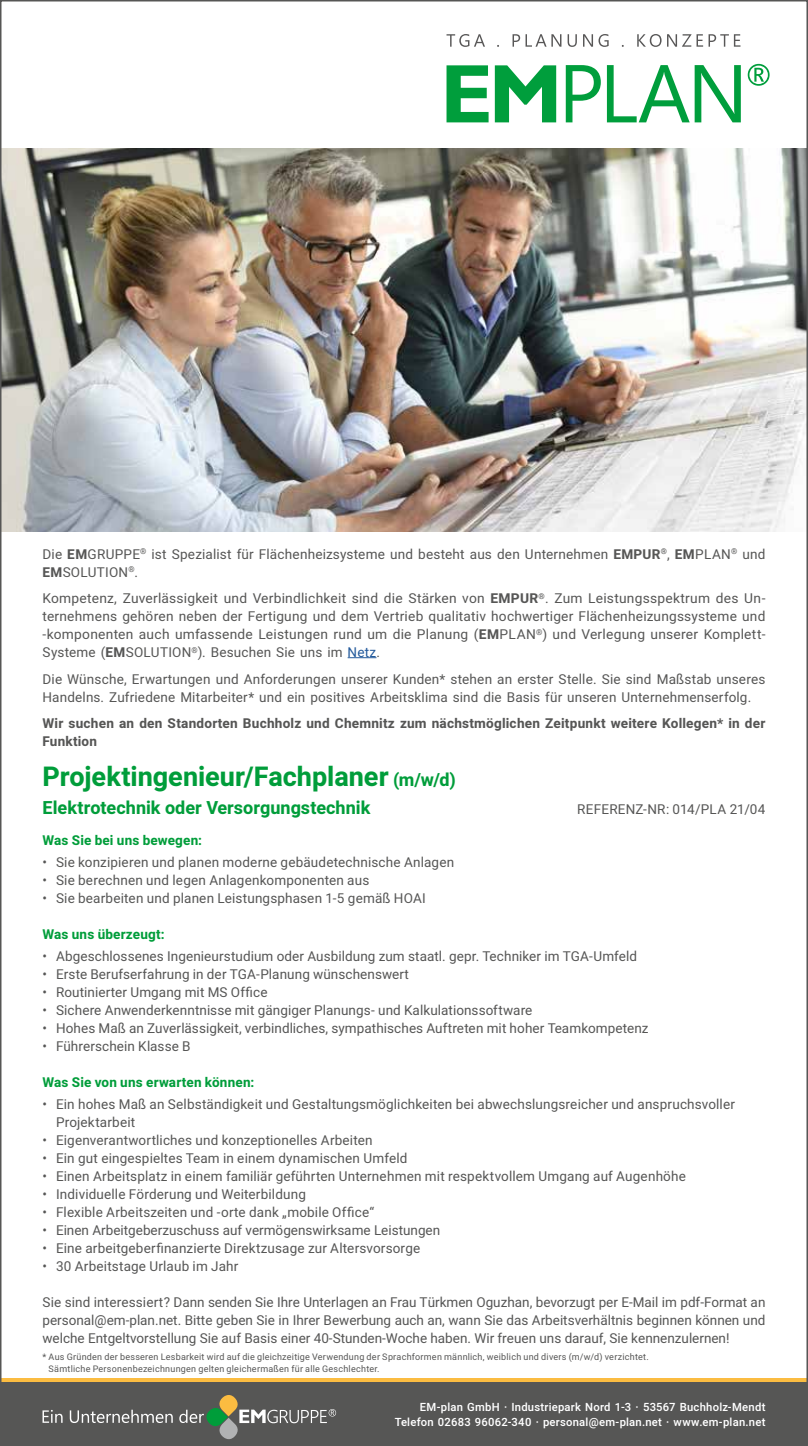
<style>
.page{position:relative;width:808px;height:1446px;background:#fff}
.page>*{position:absolute;margin:0;border:0;box-sizing:border-box;transform-origin:0 0}
.t1{font:700 27px "Heebo";color:#009d3a}
.t2{font:700 18px "Heebo";color:#009d3a}
.t3{font:13.5px/18px "Heebo";letter-spacing:.01em;color:#565655}
.t4{font:700 13.5px/18px "Heebo";letter-spacing:.015em;color:#565655}
.t5{font:700 13.5px "Heebo";letter-spacing:.01em;color:#009d3a}
.t6{font:500 11.25px/15px "Heebo";letter-spacing:.02em;color:#fff;text-align:right}
.t7{font:9px/12px "Heebo";letter-spacing:.025em;color:#565655}
.s1{font-weight:700}
.s2{color:#22599b}
.s3{font-size:18px}
</style>
<div class="page">
<img style="left:3px;top:149px;width:802px;height:382px">
<div style="left:0;top:1378px;width:808px;height:6px;background:#fbbc41"></div>
<div style="left:0;top:1382px;width:808px;height:64px;background:#565655"></div>
<svg style="left:43px;top:1410px;width:20px;height:13px"></svg>
<svg style="left:70px;top:1409px;width:103px;height:14px"></svg>
<svg style="left:179px;top:1395px;width:157px;height:45px"></svg>
<svg style="left:446px;top:65px;width:43px;height:57px"></svg>
<svg style="left:495px;top:65px;width:61px;height:57px"></svg>
<svg style="left:566px;top:65px;width:35px;height:57px"></svg>
<svg style="left:607px;top:65px;width:134px;height:57px"></svg>
<svg style="left:748px;top:64px;width:21px;height:22px"></svg>
<svg style="left:446px;top:34px;width:39px;height:13px"></svg>
<svg style="left:512px;top:34px;width:49px;height:13px"></svg>
<svg style="left:568px;top:34px;width:9px;height:13px"></svg>
<svg style="left:583px;top:34px;width:26px;height:13px"></svg>
<svg style="left:637px;top:34px;width:24px;height:13px"></svg>
<svg style="left:667px;top:34px;width:73px;height:13px"></svg>
<svg style="left:348px;top:657px;width:28px;height:1px"></svg>
<p class="t3" style="left:43px;top:545px;width:724px">Die <span class="s1">EM</span>GRUPPE<sup>®</sup> ist Spezialist für Flächenheizsysteme und besteht aus den Unternehmen <span class="s1">EMPUR</span><sup>®</sup>, <span class="s1">EM</span>PLAN<sup>®</sup> und<br><span class="s1">EM</span>SOLUTION<sup>®</sup>.</p>
<p class="t3" style="left:43px;top:589px;width:724px;text-align:justify">Kompetenz, Zuverlässigkeit und Verbindlichkeit sind die Stärken von <span class="s1">EMPUR</span><sup>®</sup>. Zum Leistungsspektrum des Un&shy;ternehmens gehören neben der Fertigung und dem Vertrieb qualitativ hochwertiger Flächenheizungssysteme und -komponenten auch umfassende Leistungen rund um die Planung (<span class="s1">EM</span>PLAN<sup>®</sup>) und Verlegung unserer Komplett-Systeme (<span class="s1">EM</span>SOLUTION<sup>®</sup>). Besuchen Sie uns im <span class="s2">Netz</span>.</p>
<p class="t3" style="left:43px;top:670px;width:724px">Die Wünsche, Erwartungen und Anforderungen unserer Kunden* stehen an erster Stelle. Sie sind Maßstab unseres<br>Handelns. Zufriedene Mitarbeiter* und ein positives Arbeitsklima sind die Basis für unseren Unternehmenserfolg.</p>
<p class="t4" style="left:43px;top:714px;width:724px">Wir suchen an den Standorten Buchholz und Chemnitz zum nächstmöglichen Zeitpunkt weitere Kollegen* in der<br>Funktion</p>
<h1 class="t1" style="left:43px;top:757px;width:415px">Projektingenieur/Fachplaner <span class="s3">(m/w/d)</span></h1>
<h2 class="t2" style="left:43px;top:795px;width:329px">Elektrotechnik oder Versorgungstechnik</h2>
<p class="t3" style="left:577px;top:800px;width:190px">REFERENZ-NR: 014/PLA 21/04</p>
<p class="t5" style="left:43px;top:830px;width:161px">Was Sie bei uns bewegen:</p>
<p class="t3" style="left:43px;top:853px;width:413px">• Sie konzipieren und planen moderne gebäudetechnische Anlagen</p>
<p class="t3" style="left:43px;top:871px;width:328px">• Sie berechnen und legen Anlagenkomponenten aus</p>
<p class="t3" style="left:43px;top:889px;width:385px">• Sie bearbeiten und planen Leistungsphasen 1-5 gemäß HOAI</p>
<p class="t5" style="left:43px;top:925px;width:124px">Was uns überzeugt:</p>
<p class="t3" style="left:43px;top:947px;width:596px">• Abgeschlossenes Ingenieurstudium oder Ausbildung zum staatl. gepr. Techniker im TGA-Umfeld</p>
<p class="t3" style="left:43px;top:965px;width:368px">• Erste Berufserfahrung in der TGA-Planung wünschenswert</p>
<p class="t3" style="left:43px;top:983px;width:227px">• Routinierter Umgang mit MS Office</p>
<p class="t3" style="left:43px;top:1001px;width:491px">• Sichere Anwenderkenntnisse mit gängiger Planungs- und Kalkulationssoftware</p>
<p class="t3" style="left:43px;top:1019px;width:608px">• Hohes Maß an Zuverlässigkeit, verbindliches, sympathisches Auftreten mit hoher Teamkompetenz</p>
<p class="t3" style="left:43px;top:1037px;width:149px">• Führerschein Klasse B</p>
<p class="t5" style="left:43px;top:1073px;width:213px">Was Sie von uns erwarten können:</p>
<p class="t3" style="left:56px;top:1095px;width:680px;text-indent:-14px">• Ein hohes Maß an Selbständigkeit und Gestaltungsmöglichkeiten bei abwechslungsreicher und anspruchsvoller<br>Projektarbeit</p>
<p class="t3" style="left:43px;top:1131px;width:332px">• Eigenverantwortliches und konzeptionelles Arbeiten</p>
<p class="t3" style="left:43px;top:1149px;width:366px">• Ein gut eingespieltes Team in einem dynamischen Umfeld</p>
<p class="t3" style="left:43px;top:1167px;width:645px">• Einen Arbeitsplatz in einem familiär geführten Unternehmen mit respektvollem Umgang auf Augenhöhe</p>
<p class="t3" style="left:43px;top:1185px;width:265px">• Individuelle Förderung und Weiterbildung</p>
<p class="t3" style="left:43px;top:1203px;width:333px">• Flexible Arbeitszeiten und -orte dank „mobile Office“</p>
<p class="t3" style="left:43px;top:1221px;width:399px">• Einen Arbeitgeberzuschuss auf vermögenswirksame Leistungen</p>
<p class="t3" style="left:43px;top:1239px;width:379px">• Eine arbeitgeberfinanzierte Direktzusage zur Altersvorsorge</p>
<p class="t3" style="left:43px;top:1257px;width:197px">• 30 Arbeitstage Urlaub im Jahr</p>
<p class="t3" style="left:43px;top:1293px;width:724px;text-align:justify">Sie sind interessiert? Dann senden Sie Ihre Unterlagen an Frau Türkmen Oguzhan, bevorzugt per E-Mail im pdf-Format an personal@em-plan.net. Bitte geben Sie in Ihrer Bewerbung auch an, wann Sie das Arbeitsverhältnis beginnen können und welche Entgeltvorstellung Sie auf Basis einer 40-Stunden-Woche haben. Wir freuen uns darauf, Sie kennenzulernen!</p>
<p class="t7" style="left:49px;top:1350px;width:602px;text-indent:-6px">* Aus Gründen der besseren Lesbarkeit wird auf die gleichzeitige Verwendung der Sprachformen männlich, weiblich und divers (m/w/d) verzichtet.<br>Sämtliche Personenbezeichnungen gelten gleichermaßen für alle Geschlechter.</p>
<p class="t6" style="left:395px;top:1399px;width:372px">EM-plan GmbH · Industriepark Nord 1-3 · 53567 Buchholz-Mendt<br>Telefon 02683 96062-340 · personal@em-plan.net · www.em-plan.net</p>
</div>
